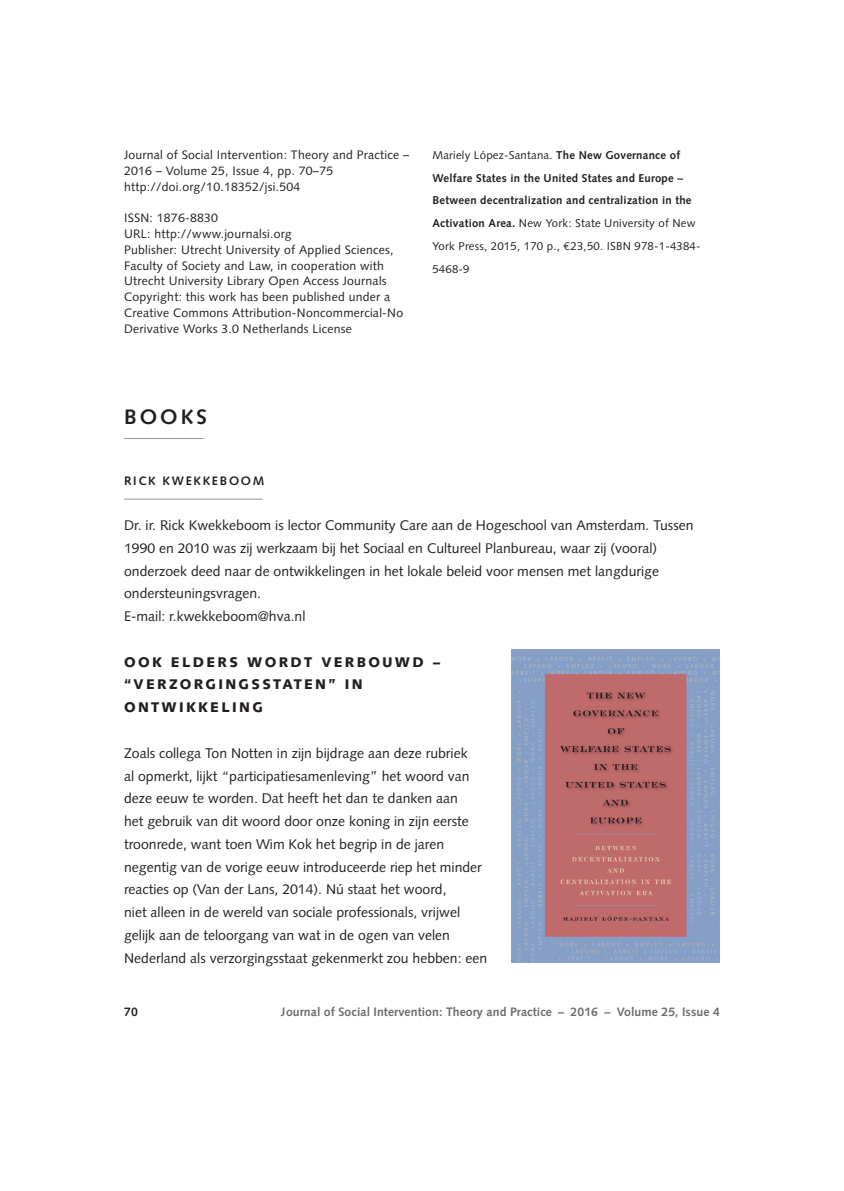
<style>
.page{position:relative;width:844px;height:1191px;background:#fff}
.page>*{position:absolute;margin:0;border:0;box-sizing:border-box;transform-origin:0 0}
.t1{font:700 21px "Syntax";letter-spacing:.14em;color:#231f20}
.t2{font:14px/22.8px "Syntax";color:#231f20}
.t3{font:900 14px/22.8px "Syntax";letter-spacing:.16em;color:#231f20}
.t4{font:12.25px/15.8px "Syntax";letter-spacing:.02em;color:#231f20}
.t5{font:700 12.25px "Syntax";letter-spacing:.005em;color:#6c6d70}
.t6{font:700 12.25px "Syntax";letter-spacing:.14em;color:#231f20}
.t7{font:700 11.38px/22.8px "Syntax";letter-spacing:.02em;color:#231f20}
.s1{font-weight:400}
.s2{font-family:"Euro Mono";font-weight:400}
</style>
<div class="page">
<hr style="left:124px;top:438px;width:80px;height:1px;background:#939598">
<hr style="left:124px;top:499px;width:138px;height:1px;background:#939598">
<img style="left:511px;top:649px;width:208px;height:313px">
<p class="t4" style="left:124px;top:147px;width:287px">Journal of Social Intervention: Theory and Practice –<br>2016 – Volume 25, Issue 4, pp. 70–75 http://doi.org/10.18352/jsi.504</p>
<p class="t4" style="left:124px;top:210px;width:280px">ISSN: 1876-8830<br>URL: http://www.journalsi.org<br>Publisher: Utrecht University of Applied Sciences, Faculty of Society and Law, in cooperation with Utrecht University Library Open Access Journals Copyright: this work has been published under a Creative Commons Attribution-Noncommercial-No Derivative Works 3.0 Netherlands License</p>
<p class="t7" style="left:432px;top:143px;width:269px"><span class="s1">Mariely López-Santana.</span> The New Governance of Welfare States in the United States and Europe – Between decentralization and centralization in the Activation Area. <span class="s1">New York: State University of New York Press, 2015, 170 p.,</span> <span class="s2">€</span><span class="s1">23,50. ISBN 978-1-4384- 5468-9</span></p>
<h1 class="t1" style="left:124px;top:405px;width:83px">Books</h1>
<p class="t6" style="left:124px;top:473px;width:142px">RICK KWEKKEBOOM</p>
<p class="t2" style="left:124px;top:514px;width:571px">Dr. ir. Rick Kwekkeboom is lector Community Care aan de Hogeschool van Amsterdam. Tussen 1990 en 2010 was zij werkzaam bij het Sociaal en Cultureel Planbureau, waar zij (vooral) onderzoek deed naar de ontwikkelingen in het lokale beleid voor mensen met langdurige ondersteuningsvragen.<br>E-mail: r.kwekkeboom@hva.nl</p>
<p class="t3" style="left:124px;top:650px;width:317px">OOK ELDERS WORDT VERBOUWD – “VERZORGINGSSTATEN” IN<br>ONTWIKKELING</p>
<p class="t2" style="left:124px;top:741px;width:364px">Zoals collega Ton Notten in zijn bijdrage aan deze rubriek<br>al opmerkt, lijkt “participatiesamenleving” het woord van deze eeuw te worden. Dat heeft het dan te danken aan<br>het gebruik van dit woord door onze koning in zijn eerste troonrede, want toen Wim Kok het begrip in de jaren negentig van de vorige eeuw introduceerde riep het minder reacties op (Van der Lans, 2014). Nú staat het woord,<br>niet alleen in de wereld van sociale professionals, vrijwel gelijk aan de teloorgang van wat in de ogen van velen Nederland als verzorgingsstaat gekenmerkt zou hebben: een</p>
<p class="t6" style="left:124px;top:1004px;width:15px">70</p>
<p class="t5" style="left:281px;top:1004px;width:440px">Journal of Social Intervention: Theory and Practice – 2016 – Volume 25, Issue 4</p>
</div>
